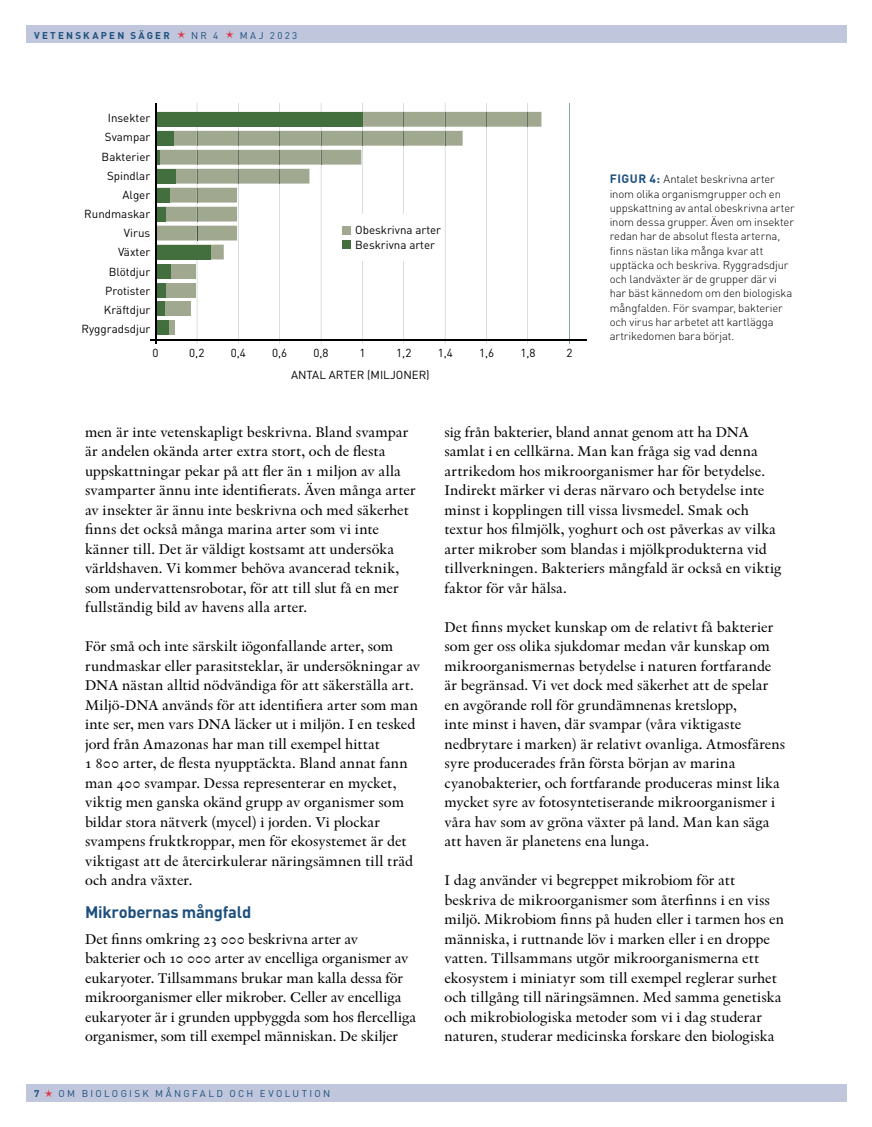
<style>
.page{position:relative;width:872px;height:1127px;background:#fff}
.page>*{position:absolute;margin:0;border:0;box-sizing:border-box;transform-origin:0 0}
.t1{font:700 16.5px "DIN Pro";letter-spacing:-.015em;color:#1e507e}
.Brödtext{font:14.7px/19.5px "Indigo Antiqua 2";color:#000}
.t2{font:11.55px/14.1px "DIN Pro";color:#000}
.Figur{font:300 11.25px/14.2px "DIN Pro";letter-spacing:-.01em;color:#000}
.t3{font:9.75px "DIN Pro";letter-spacing:.235em;color:#1e507e}
.t4{font:700 9.75px "DIN Pro";letter-spacing:.23em;color:#1e507e}
.s1{font-weight:700;font-size:12px;color:#1e507e}
</style>
<div class="page">
<div style="left:26px;top:1084px;width:820px;height:17px;background:#c0c6db"></div>
<div style="left:26px;top:26px;width:820px;height:17px;background:#c0c6db"></div>
<hr style="left:197px;top:259px;width:1px;height:84px;background:#8ba0a7">
<hr style="left:238px;top:184px;width:1px;height:159px;background:#8ba0a7">
<hr style="left:279px;top:184px;width:1px;height:159px;background:#8ba0a7">
<hr style="left:321px;top:165px;width:1px;height:178px;background:#8ba0a7">
<hr style="left:362px;top:260px;width:1px;height:83px;background:#8ba0a7">
<hr style="left:403px;top:260px;width:1px;height:83px;background:#8ba0a7">
<hr style="left:445px;top:146px;width:1px;height:197px;background:#8ba0a7">
<hr style="left:486px;top:127px;width:1px;height:216px;background:#8ba0a7">
<hr style="left:527px;top:127px;width:1px;height:216px;background:#8ba0a7">
<hr style="left:569px;top:103px;width:1px;height:240px;background:#8ba0a7">
<hr style="left:150px;top:340px;width:437px;height:1px;background:#000">
<svg style="left:156px;top:103px;width:385px;height:156px"></svg>
<div style="left:156px;top:245px;width:55px;height:14px;background:#436e3d"></div>
<div style="left:156px;top:264px;width:40px;height:14px;background:#a1a890"></div>
<div style="left:156px;top:264px;width:14px;height:14px;background:#436e3d"></div>
<div style="left:156px;top:283px;width:40px;height:14px;background:#a1a890"></div>
<div style="left:156px;top:283px;width:10px;height:14px;background:#436e3d"></div>
<div style="left:156px;top:302px;width:35px;height:14px;background:#a1a890"></div>
<div style="left:156px;top:302px;width:9px;height:14px;background:#436e3d"></div>
<svg style="left:168px;top:320px;width:6px;height:15px"></svg>
<div style="left:156px;top:320px;width:12px;height:15px;background:#436e3d"></div>
<hr style="left:155px;top:103px;width:1px;height:240px;background:#000">
<p class="t4" style="left:34px;top:28px;width:137px">VETENSKAPEN SÄGER</p>
<p class="t3" style="left:191px;top:28px;width:29px">NR 4</p>
<p class="t3" style="left:240px;top:28px;width:59px">MAJ 2023</p>
<p class="t2" style="left:108px;top:111px;width:44px">Insekter</p>
<p class="t2" style="left:105px;top:130px;width:47px">Svampar</p>
<p class="t2" style="left:102px;top:149px;width:50px">Bakterier</p>
<p class="t2" style="left:107px;top:168px;width:45px">Spindlar</p>
<p class="t2" style="left:84px;top:185px;width:67px;line-height:19.2px;text-align:right">Alger<br>Rundmaskar</p>
<p class="t2" style="left:124px;top:226px;width:28px">Virus</p>
<p class="t2" style="left:118px;top:245px;width:34px">Växter</p>
<p class="t2" style="left:109px;top:264px;width:43px">Blötdjur</p>
<p class="t2" style="left:105px;top:283px;width:46px">Protister</p>
<p class="t2" style="left:104px;top:302px;width:48px">Kräftdjur</p>
<p class="t2" style="left:82px;top:321px;width:70px">Ryggradsdjur</p>
<p class="t2" style="left:355px;top:223px;width:87px">Obeskrivna arter<br>Beskrivna arter</p>
<p class="t2" style="left:152px;top:345px;width:8px">0</p>
<p class="t2" style="left:189px;top:345px;width:17px">0,2</p>
<p class="t2" style="left:231px;top:345px;width:17px">0,4</p>
<p class="t2" style="left:272px;top:345px;width:17px">0,6</p>
<p class="t2" style="left:313px;top:345px;width:17px">0,8</p>
<p class="t2" style="left:359px;top:345px;width:8px">1</p>
<p class="t2" style="left:396px;top:345px;width:17px">1,2</p>
<p class="t2" style="left:438px;top:345px;width:17px">1,4</p>
<p class="t2" style="left:479px;top:345px;width:17px">1,6</p>
<p class="t2" style="left:520px;top:345px;width:17px">1,8</p>
<p class="t2" style="left:566px;top:345px;width:8px">2</p>
<p class="t2" style="left:291px;top:367px;width:140px">ANTAL ARTER (MILJONER)</p>
<p class="Figur" style="left:609px;top:172px;width:186px"><span class="s1">FIGUR 4:</span> Antalet beskrivna arter inom olika organismgrupper och en uppskattning av antal obeskrivna arter inom dessa grupper. Även om insekter redan har de absolut flesta arterna, finns nästan lika många kvar att upptäcka och beskriva. Ryggradsdjur och landväxter är de grupper där vi har bäst kännedom om den biologiska mångfalden. För svampar, bakterier och virus har arbetet att kartlägga artrikedomen bara börjat.</p>
<p class="Brödtext" style="left:85px;top:422px;width:332px">men är inte vetenskapligt beskrivna. Bland svampar är andelen okända arter extra stort, och de flesta uppskattningar pekar på att fler än 1 miljon av alla svamparter ännu inte identifierats. Även många arter av insekter är ännu inte beskrivna och med säkerhet finns det också många marina arter som vi inte känner till. Det är väldigt kostsamt att undersöka världshaven. Vi kommer behöva avancerad teknik, som undervattensrobotar, för att till slut få en mer fullständig bild av havens alla arter.</p>
<p class="Brödtext" style="left:85px;top:636px;width:336px">För små och inte särskilt iögonfallande arter, som rundmaskar eller parasitsteklar, är undersökningar av DNA nästan alltid nödvändiga för att säkerställa art.<br>Miljö-DNA används för att identifiera arter som man inte ser, men vars DNA läcker ut i miljön. I en tesked jord från Amazonas har man till exempel hittat<br>1 800 arter, de flesta nyupptäckta. Bland annat fann man 400 svampar. Dessa representerar en mycket, viktig men ganska okänd grupp av organismer som bildar stora nätverk (mycel) i jorden. Vi plockar svampens fruktkroppar, men för ekosystemet är det viktigast att de återcirkulerar näringsämnen till träd och andra växter.</p>
<h2 class="t1" style="left:85px;top:901px;width:168px">Mikrobernas mångfald</h2>
<p class="Brödtext" style="left:85px;top:929px;width:333px">Det finns omkring 23 000 beskrivna arter av bakterier och 10 000 arter av encelliga organismer av eukaryoter. Tillsammans brukar man kalla dessa för mikroorganismer eller mikrober. Celler av encelliga eukaryoter är i grunden uppbyggda som hos flercelliga organismer, som till exempel människan. De skiljer</p>
<p class="t4" style="left:34px;top:1086px;width:7px">7</p>
<p class="t3" style="left:59px;top:1086px;width:273px">OM BIOLOGISK MÅNGFALD OCH EVOLUTION</p>
<p class="Brödtext" style="left:444px;top:422px;width:339px">sig från bakterier, bland annat genom att ha DNA samlat i en cellkärna. Man kan fråga sig vad denna artrikedom hos mikroorganismer har för betydelse.<br>Indirekt märker vi deras närvaro och betydelse inte minst i kopplingen till vissa livsmedel. Smak och textur hos filmjölk, yoghurt och ost påverkas av vilka arter mikrober som blandas i mjölkprodukterna vid tillverkningen. Bakteriers mångfald är också en viktig faktor för vår hälsa.</p>
<p class="Brödtext" style="left:444px;top:617px;width:342px">Det finns mycket kunskap om de relativt få bakterier som ger oss olika sjukdomar medan vår kunskap om mikroorganismernas betydelse i naturen fortfarande är begränsad. Vi vet dock med säkerhet att de spelar en avgörande roll för grundämnenas kretslopp,<br>inte minst i haven, där svampar (våra viktigaste nedbrytare i marken) är relativt ovanliga. Atmosfärens syre producerades från första början av marina cyanobakterier, och fortfarande produceras minst lika mycket syre av fotosyntetiserande mikroorganismer i våra hav som av gröna växter på land. Man kan säga att haven är planetens ena lunga.</p>
<p class="Brödtext" style="left:444px;top:870px;width:341px">I dag använder vi begreppet mikrobiom för att beskriva de mikroorganismer som återfinns i en viss miljö. Mikrobiom finns på huden eller i tarmen hos en människa, i ruttnande löv i marken eller i en droppe vatten. Tillsammans utgör mikroorganismerna ett ekosystem i miniatyr som till exempel reglerar surhet och tillgång till näringsämnen. Med samma genetiska och mikrobiologiska metoder som vi i dag studerar naturen, studerar medicinska forskare den biologiska</p>
</div>
